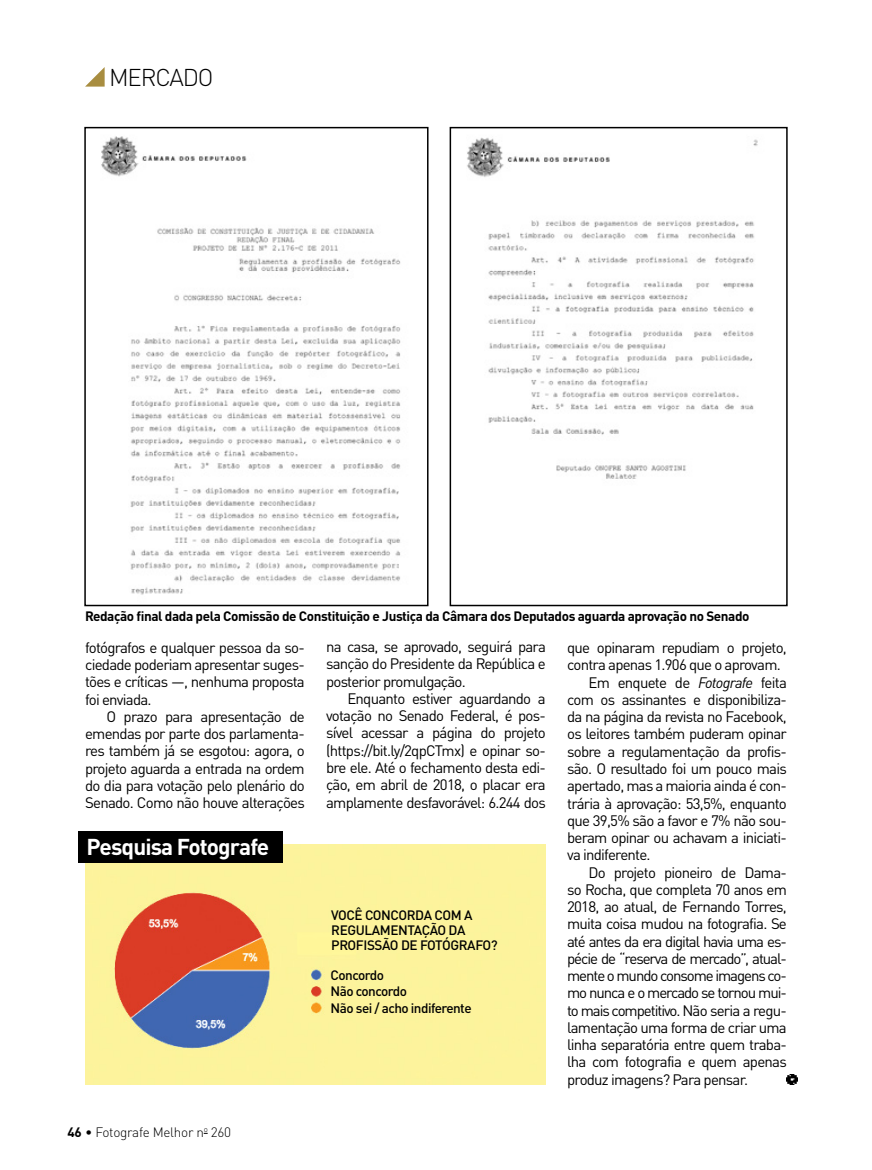
<style>
.page{position:relative;width:872px;height:1170px;background:#fff}
.page>*{position:absolute;margin:0;border:0;box-sizing:border-box;transform-origin:0 0}
.t1{font:300 24px "DINOT";letter-spacing:-.05em;color:#000}
.t2{font:700 22.65px "DINOT";letter-spacing:-.04em;color:#fff}
.t3{font:15px/17.2px "DINOT";letter-spacing:-.05em;color:#000;text-align:justify}
.t4{font:15px "DINOT";letter-spacing:-.07em;color:#000}
.t5{font:700 13.5px "DINOT";letter-spacing:-.03em;color:#000}
.t6{font:500 13.5px/15px "DINOT";letter-spacing:-.03em;color:#000}
.t7{font:300 13.5px "DINOT";letter-spacing:-.02em;color:#000}
.s1{font-style:italic}
.s2{font-weight:700}
</style>
<div class="page">
<svg style="left:85px;top:67px;width:20px;height:20px"></svg>
<svg style="left:787px;top:1074px;width:10px;height:10px"></svg>
<img style="left:101px;top:136px;width:300px;height:459px">
<div style="left:84px;top:127px;width:344px;height:479px;border:2px solid #000"></div>
<img style="left:467px;top:137px;width:291px;height:342px">
<div style="left:449px;top:127px;width:338px;height:479px;border:2px solid #000"></div>
<img style="left:85px;top:844px;width:461px;height:240px">
<div style="left:78px;top:831px;width:204px;height:31px;background:#000"></div>
<h1 class="t1" style="left:109px;top:62px;width:106px">m ercado</h1>
<p class="t5" style="left:85px;top:607px;width:666px">Redação final dada pela Comissão de Constituição e Justiça da Câmara dos Deputados aguarda aprovação no Senado</p>
<p class="t3" style="left:326px;top:637px;width:221px">na casa, se aprovado, seguirá para sanção do Presidente da República e posterior promulgação.</p>
<p class="t3" style="left:326px;top:689px;width:221px;text-indent:21px">Enquanto estiver aguardando a votação no Senado Federal, é pos&shy;sível acessar a página do projeto (https://bit.ly/2qpCTmx) e opinar so&shy;bre ele. Até o fechamento desta edi&shy;ção, em abril de 2018, o placar era amplamente desfavorável: 6.244 dos</p>
<p class="t3" style="left:85px;top:638px;width:221px">fotógrafos e qualquer pessoa da so&shy;ciedade poderiam apresentar suges&shy;tões e críticas —, nenhuma proposta foi enviada.</p>
<p class="t3" style="left:85px;top:707px;width:221px;text-indent:21px">O prazo para apresentação de emendas por parte dos parlamenta&shy;res também já se esgotou: agora, o projeto aguarda a entrada na ordem do dia para votação pelo plenário do Senado. Como não houve alterações</p>
<p class="t3" style="left:567px;top:638px;width:221px">que opinaram repudiam o projeto,</p>
<p class="t3" style="left:567px;top:656px;width:215px">contra apenas 1.906 que o aprovam.</p>
<p class="t3" style="left:588px;top:673px;width:200px">Em enquete de <span class="s1">Fotografe</span> feita</p>
<p class="t3" style="left:567px;top:690px;width:221px">com os assinantes e disponibiliza-</p>
<p class="t3" style="left:567px;top:707px;width:221px">da na página da revista no Facebook,</p>
<p class="t3" style="left:567px;top:725px;width:221px">os leitores também puderam opinar</p>
<p class="t3" style="left:567px;top:742px;width:221px">sobre a regulamentação da profis-</p>
<p class="t3" style="left:567px;top:759px;width:221px">são. O resultado foi um pouco mais</p>
<p class="t3" style="left:567px;top:776px;width:221px">apertado, mas a maioria ainda é con-</p>
<p class="t3" style="left:567px;top:794px;width:221px">trária à aprovação: 53,5%, enquanto</p>
<p class="t3" style="left:567px;top:811px;width:221px">que 39,5% são a favor e 7% não sou-</p>
<p class="t3" style="left:567px;top:828px;width:221px">beram opinar ou achavam a iniciati-</p>
<p class="t3" style="left:567px;top:845px;width:85px">va indiferente.</p>
<p class="t3" style="left:588px;top:863px;width:200px">Do projeto pioneiro de Dama-</p>
<p class="t3" style="left:567px;top:880px;width:221px">so Rocha, que completa 70 anos em</p>
<p class="t3" style="left:567px;top:897px;width:221px">2018, ao atual, de Fernando Torres,</p>
<p class="t3" style="left:567px;top:914px;width:221px">muita coisa mudou na fotografia. Se</p>
<p class="t4" style="left:567px;top:931px;width:221px">até antes da era digital havia uma es-</p>
<p class="t4" style="left:567px;top:949px;width:221px">pécie de “reserva de mercado”, atual-</p>
<p class="t4" style="left:567px;top:966px;width:221px">mente o mundo consome imagens co-</p>
<p class="t4" style="left:567px;top:983px;width:221px">mo nunca e o mercado se tornou mui-</p>
<p class="t4" style="left:567px;top:1000px;width:221px">to mais competitivo. Não seria a regu-</p>
<p class="t3" style="left:567px;top:1018px;width:221px">lamentação uma forma de criar uma</p>
<p class="t3" style="left:567px;top:1035px;width:221px">linha separatória entre quem traba-</p>
<p class="t3" style="left:567px;top:1052px;width:221px">lha com fotografia e quem apenas</p>
<p class="t3" style="left:567px;top:1070px;width:183px">produz imagens? Para pensar.</p>
<h2 class="t2" style="left:86px;top:831px;width:184px">Pesquisa Fotografe</h2>
<p class="t6" style="left:331px;top:907px;width:168px">VOCÊ CONCORDA COM A<br>REGULAMENTAÇÃO DA<br>PROFISSÃO DE FOTÓGRAFO?</p>
<p class="t6" style="left:330px;top:966px;width:142px;line-height:16.5px">CONCORDO<br>NÃO CONCORDO<br>NÃO SEI / ACHO INDIFERENTE</p>
<p class="t7" style="left:67px;top:1123px;width:165px"><span class="s2">46</span> • Fotografe Melhor n<sup>o</sup> 260</p>
</div>
